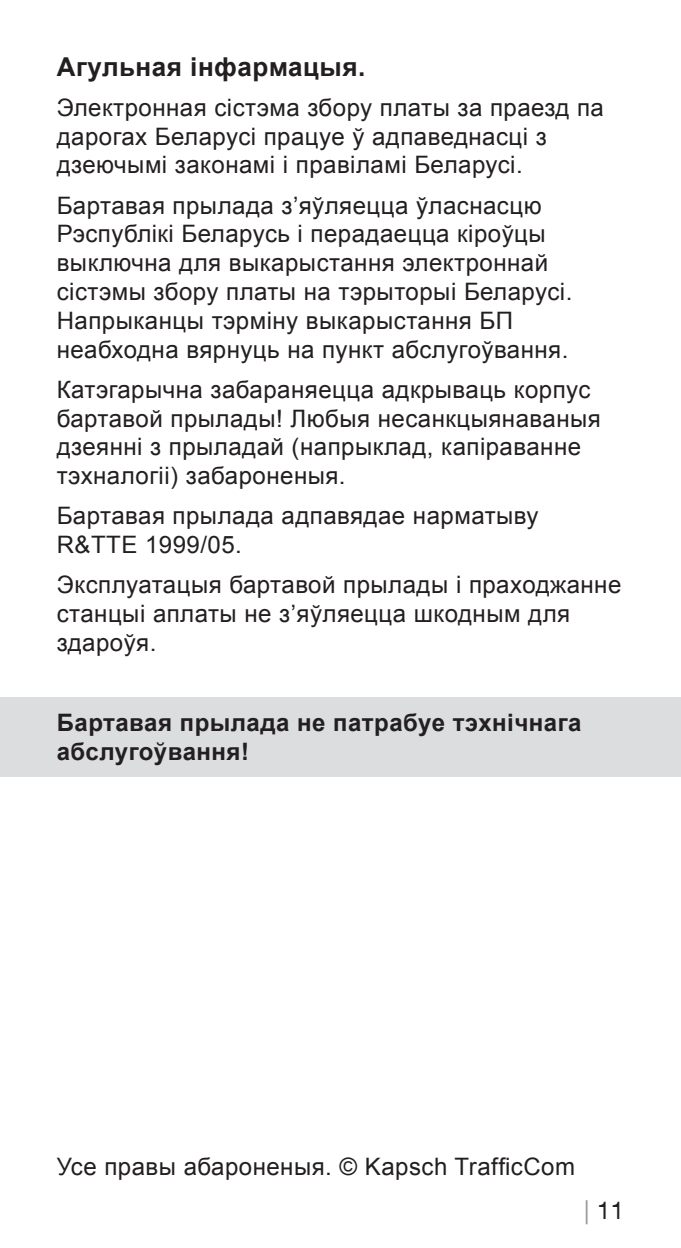
<style>
.page{position:relative;width:681px;height:1248px;background:#fff}
.page>*{position:absolute;margin:0;border:0;box-sizing:border-box;transform-origin:0 0}
.t1{font:700 26px "Arial";letter-spacing:.02em;color:#231f20}
.t2{font:24px/28.8px "Arial";letter-spacing:.02em;color:#231f20}
.t3{font:700 24px/28.8px "Arial";letter-spacing:.02em;color:#231f20}
.t4{font:24px "Helvetica Neue";color:#231f20}
.s1{font-family:"Helvetica Neue CE";color:#939598}
</style>
<div class="page">
<div style="left:0;top:697px;width:680px;height:80px;background:#dcdddf"></div>
<p class="t1" style="left:57px;top:49px;width:310px">Агульная інфармацыя.</p>
<p class="t2" style="left:57px;top:93px;width:548px">Электронная сiстэма збору платы за праезд па дарогах Беларусi працуе ў адпаведнасцi з дзеючымі законамі і правіламі Беларусі.</p>
<p class="t2" style="left:57px;top:191px;width:517px">Бартавая прылада з’яўляецца ўласнасцю Рэспублiкi Беларусь i перадаецца кiроўцы выключна для выкарыстання электроннай сістэмы збору платы на тэрыторыi Беларусі.<br>Напрыканцы тэрміну выкарыстання БП неабходна вярнуць на пункт абслугоўвання.</p>
<p class="t2" style="left:57px;top:375px;width:545px">Катэгарычна забараняецца адкрываць корпус бартавой прылады! Любыя несанкцыянаваныя дзеянні з прыладай (напрыклад, капіраванне тэхналогіі) забароненыя.</p>
<p class="t2" style="left:57px;top:502px;width:483px">Бартавая прылада адпавядае нарматыву<br>R&amp;TTE 1999/05.</p>
<p class="t2" style="left:57px;top:571px;width:566px">Эксплуатацыя бартавой прылады i праходжанне станцыі аплаты не з’яўляецца шкодным для здароўя.</p>
<p class="t3" style="left:57px;top:709px;width:526px">Бартавая прылада не патрабуе тэхнічнага абслугоўвання!</p>
<p class="t2" style="left:57px;top:1152px;width:519px">Усе правы абароненыя. © Kapsch TrafficCom</p>
<p class="t4" style="left:583px;top:1196px;width:42px"><span class="s1">|</span> 11</p>
</div>
